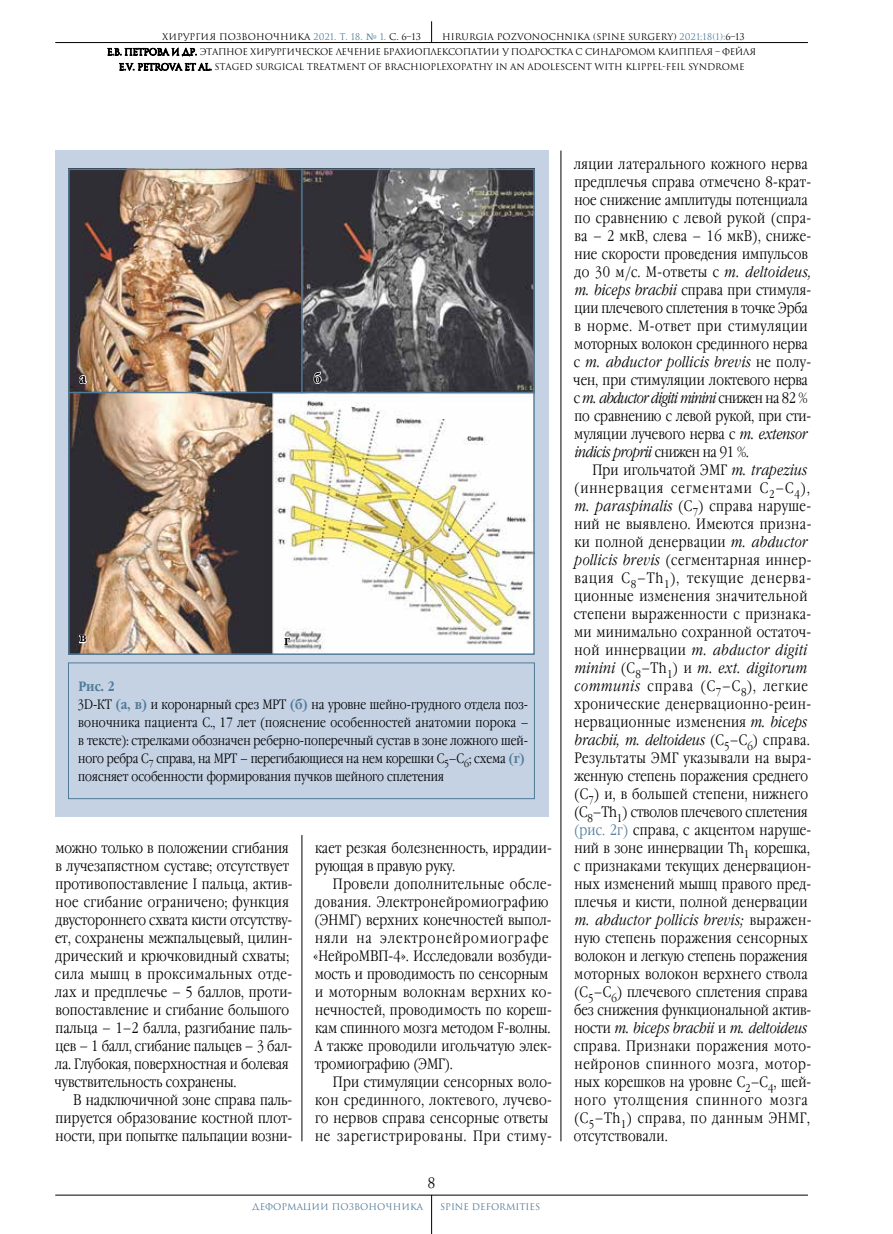
<style>
.page{position:relative;width:893px;height:1234px;background:#fff}
.page>*{position:absolute;margin:0;border:0;box-sizing:border-box;transform-origin:0 0}
.t1{font:300 15px/18px "Garamond Narrow C";letter-spacing:.015em;color:#000}
.t2{font:300 13.5px/18px "Garamond Narrow C";color:#000}
.t3{font:700 13.5px "Garamond Narrow C";color:#000}
.t4{font:9px "Romul";letter-spacing:-.02em;color:#000}
.t5{font:9px "Romul";letter-spacing:-.04em;color:#000}
.t6{font:9px "Romul";color:#000}
.t7{font:9px "Romul";color:#507a98}
.s1{color:#507a98}
.s2{font-family:"New Journal C";color:#507a98}
.s3{font-weight:700;color:#507a98}
.s4{font-style:italic}
</style>
<div class="page">
<hr style="left:55px;top:1194px;width:753px;height:1px;background:#000">
<hr style="left:55px;top:42px;width:753px;height:1px;background:#000">
<svg style="left:431px;top:21px;width:1px;height:21px"></svg>
<hr style="left:431px;top:1194px;width:1px;height:39px;background:#000">
<svg style="left:107px;top:48px;width:90px;height:8px"></svg>
<svg style="left:119px;top:62px;width:93px;height:9px"></svg>
<hr style="left:302px;top:834px;width:1px;height:306px;background:#000">
<hr style="left:561px;top:150px;width:1px;height:990px;background:#000">
<div style="left:55px;top:150px;width:494px;height:666px;background:#c4d2e4"></div>
<div style="left:68px;top:662px;width:467px;height:136px;border:1px solid #507a98"></div>
<img style="left:71px;top:171px;width:461px;height:480px">
<div style="left:68px;top:168px;width:467px;height:486px;border:2px solid #507a98"></div>
<hr style="left:301px;top:168px;width:2px;height:225px;background:#507a98">
<svg style="left:78px;top:370px;width:10px;height:14px"></svg>
<svg style="left:78px;top:634px;width:10px;height:10px"></svg>
<svg style="left:312px;top:346px;width:10px;height:38px"></svg>
<svg style="left:283px;top:635px;width:8px;height:11px"></svg>
<hr style="left:68px;top:391px;width:467px;height:2px;background:#507a98">
<p class="t6" style="left:162px;top:31px;width:260px">ХИРУРГИЯ ПОЗВОНОЧНИКА <span class="s1">2021. Т. 18.</span> <span class="s2">№</span> <span class="s1">1.</span> С. 6–13</p>
<p class="t6" style="left:442px;top:31px;width:304px">HIRURGIA POZVONOCHNIKA (SPINE SURGERY) <span class="s1">2021;18(1):</span>6–13</p>
<p class="t5" style="left:107px;top:47px;width:651px">Е.В. ПЕТРОВА И ДР. ЭТАПНОЕ ХИРУРГИЧЕСКОЕ ЛЕЧЕНИЕ БРАХИОПЛЕКСОПАТИИ У ПОДРОСТКА С СИНДРОМОМ КЛИППЕЛЯ – ФЕЙЛЯ</p>
<p class="t4" style="left:119px;top:62px;width:627px">E.V. PETROVA ET AL. STAGED SURGICAL TREATMENT OF BRACHIOPLEXOPATHY IN AN ADOLESCENT WITH KLIPPEL-FEIL SYNDROME</p>
<p class="t3" style="left:80px;top:370px;width:8px">а</p>
<p class="t3" style="left:79px;top:630px;width:9px">в</p>
<p class="t3" style="left:314px;top:370px;width:9px">б</p>
<p class="t3" style="left:284px;top:632px;width:7px">г</p>
<p class="t2" style="left:77px;top:677px;width:453px"><span class="s3">Рис. 2<br></span>3D-КТ <span class="s3">(а, в)</span> и коронарный срез МРТ <span class="s3">(б)</span> на уровне шейно-грудного отдела поз&shy;воночника пациента С., 17 лет (пояснение особенностей анатомии порока – в тексте): стрелками обозначен реберно-поперечный сустав в зоне ложного шей&shy;ного ребра С<sub>7</sub> справа, на МРТ – перегибающиеся на нем корешки С<sub>5</sub>–С<sub>6</sub>; схема <span class="s3">(г) </span>поясняет особенности формирования пучков шейного сплетения</p>
<p class="t1" style="left:54px;top:839px;width:240px">можно только в положении сгибания в лучезапястном суставе; отсутствует противопоставление I пальца, актив&shy;ное сгибание ограничено; функция двустороннего схвата кисти отсутству&shy;ет, сохранены межпальцевый, цилин&shy;дрический и крючковидный схваты; сила мышц в проксимальных отде&shy;лах и предплечье – 5 баллов, проти&shy;вопоставление и сгибание большого пальца – 1–2 балла, разгибание паль&shy;цев – 1 балл, сгибание пальцев – 3 бал&shy;ла. Глубокая, поверхностная и болевая чувствительность сохранены.</p>
<p class="t1" style="left:56px;top:1091px;width:238px;text-align:justify;text-indent:18px">В надключичной зоне справа паль&shy;пируется образование костной плот&shy;ности, при попытке пальпации возни-</p>
<p class="t1" style="left:315px;top:839px;width:238px">кает резкая болезненность, иррадии&shy;рующая в правую руку.</p>
<p class="t1" style="left:313px;top:875px;width:240px;text-indent:20px">Провели дополнительные обсле&shy;дования. Электронейромиографию (ЭНМГ) верхних конечностей выпол&shy;няли на электронейромиографе «НейроМВП-4». Исследовали возбуди&shy;мость и проводимость по сенсорным и моторным волокнам верхних ко&shy;нечностей, проводимость по кореш&shy;кам спинного мозга методом F-волны.<br>А также проводили игольчатую элек&shy;тромиографию (ЭМГ).</p>
<p class="t1" style="left:315px;top:1073px;width:238px;text-indent:18px">При стимуляции сенсорных воло&shy;кон срединного, локтевого, лучево&shy;го нервов справа сенсорные ответы не зарегистрированы. При стиму-</p>
<p class="t1" style="left:428px;top:1173px;width:9px">8</p>
<p class="t7" style="left:252px;top:1200px;width:173px">ДЕФОРМАЦИИ ПОЗВОНОЧНИКА</p>
<p class="t7" style="left:440px;top:1200px;width:102px">SPINE DEFORMITIES</p>
<p class="t1" style="left:573px;top:155px;width:240px">ляции латерального кожного нерва предплечья справа отмечено 8-крат&shy;ное снижение амплитуды потенциала по сравнению с левой рукой (спра&shy;ва – 2 мкВ, слева – 16 мкВ), сниже&shy;ние скорости проведения импульсов до 30 м/с. М-ответы с <span class="s4">m. deltoideus, m. biceps brachii</span> справа при стимуля&shy;ции плечевого сплетения в точке Эрба в норме. М-ответ при стимуляции моторных волокон срединного нерва с <span class="s4">m. abductor pollicis brevis</span> не полу&shy;чен, при стимуляции локтевого нерва с <span class="s4">m. abductor digiti minini</span> снижен на 82 % по сравнению с левой рукой, при сти&shy;муляции лучевого нерва с <span class="s4">m. extensor indicis proprii</span> снижен на 91 %.</p>
<p class="t1" style="left:574px;top:461px;width:239px;text-indent:19px">При игольчатой ЭМГ <span class="s4">m. trapezius </span>(иннервация сегментами С<sub>2</sub>–С<sub>4</sub>), <span class="s4">m. paraspinalis</span> (С<sub>7</sub>) справа наруше&shy;ний не выявлено. Имеются призна&shy;ки полной денервации <span class="s4">m. abductor pollicis brevis</span> (сегментарная иннер&shy;вация C<sub>8</sub>–Th<sub>1</sub>), текущие денерва&shy;ционные изменения значительной степени выраженности с признака&shy;ми минимально сохранной остаточ&shy;ной иннервации <span class="s4">m. abductor digiti minini</span> (C<sub>8</sub>–Th<sub>1</sub>) и <span class="s4">m. ext. digitorum communis</span> справа (С<sub>7</sub>–С<sub>8</sub>), легкие хронические денервационно-реин&shy;нервационные изменения <span class="s4">m. biceps brachii, m. deltoideus</span> (С<sub>5</sub>–С<sub>6</sub>) справа.<br>Результаты ЭМГ указывали на выра&shy;женную степень поражения среднего (С<sub>7</sub>) и, в большей степени, нижнего (С<sub>8</sub>–Th<sub>1</sub>) стволов плечевого сплетения <span class="s1">(рис. 2г)</span> справа, с акцентом наруше&shy;ний в зоне иннервации Th<sub>1</sub> корешка, с признаками текущих денервацион&shy;ных изменений мышц правого пред&shy;плечья и кисти, полной денервации <span class="s4">m. abductor pollicis brevis;</span> выражен&shy;ную степень поражения сенсорных волокон и легкую степень поражения моторных волокон верхнего ствола (С<sub>5</sub>–С<sub>6</sub>) плечевого сплетения справа без снижения функциональной актив&shy;ности <span class="s4">m. biceps brachii</span> и <span class="s4">m. deltoideus </span>справа. Признаки поражения мото&shy;нейронов спинного мозга, мотор&shy;ных корешков на уровне С<sub>2</sub>–С<sub>4</sub>, шей&shy;ного утолщения спинного мозга (С<sub>5</sub>–Th<sub>1</sub>) справа, по данным ЭНМГ, отсутствовали.</p>
</div>
